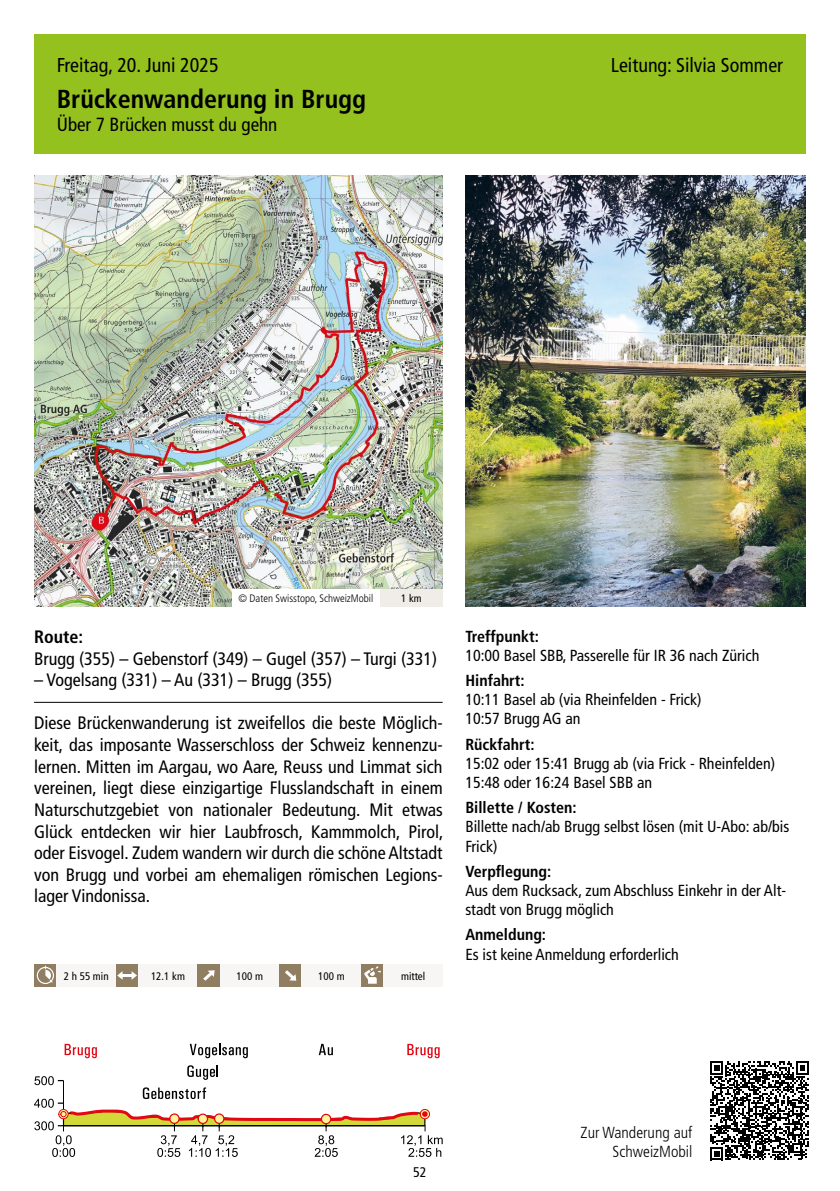
<style>
.page{position:relative;width:840px;height:1191px;background:#fff}
.page>*{position:absolute;margin:0;border:0;box-sizing:border-box;transform-origin:0 0}
.t1{font:700 condensed 26px "Frutiger LT Std";color:#000}
.t2{font:condensed 20px "Frutiger LT Std";color:#000}
.t3{font:condensed 19px "Frutiger LT Std";color:#000}
.t4{font:condensed 18px/21.6px "Frutiger LT Std";color:#000;text-align:justify}
.t5{font:700 condensed 18px "Frutiger LT Std";color:#000}
.t6{font:condensed 16px/19.2px "Frutiger LT Std";color:#000}
.t7{font:700 condensed 16px "Frutiger LT Std";color:#000}
.t8{font:300 condensed 16px/19.2px "Frutiger LT Std";color:#000;text-align:right}
.t9{font:condensed 14px "Frutiger LT Std";color:#000}
.t10{font:condensed 11px "Frutiger LT Std";color:#000}
.t11{font:300 condensed 10.8px "Frutiger LT Std";color:#000}
.t12{font:condensed 10.8px "Frutiger LT Std";color:#000}
</style>
<div class="page">
<div style="left:34px;top:34px;width:771px;height:119px;background:#95c11f"></div>
<hr style="left:34px;top:702px;width:408px;height:1px;background:#000">
<svg style="left:65px;top:1043px;width:32px;height:15px"></svg>
<svg style="left:407px;top:1043px;width:32px;height:15px"></svg>
<svg style="left:190px;top:1043px;width:58px;height:15px"></svg>
<svg style="left:318px;top:1043px;width:15px;height:12px"></svg>
<svg style="left:34px;top:1065px;width:408px;height:92px"></svg>
<div style="left:34px;top:964px;width:23px;height:22px;background:#907e63"></div>
<svg style="left:37px;top:965px;width:17px;height:19px"></svg>
<div style="left:57px;top:964px;width:59px;height:22px;background:#f8f6f4"></div>
<div style="left:116px;top:964px;width:22px;height:22px;background:#907e63"></div>
<svg style="left:117px;top:971px;width:20px;height:8px"></svg>
<div style="left:138px;top:964px;width:59px;height:22px;background:#f8f6f4"></div>
<div style="left:197px;top:964px;width:23px;height:22px;background:#907e63"></div>
<svg style="left:203px;top:970px;width:11px;height:10px"></svg>
<div style="left:220px;top:964px;width:59px;height:22px;background:#f8f6f4"></div>
<div style="left:279px;top:964px;width:23px;height:22px;background:#907e63"></div>
<svg style="left:285px;top:970px;width:11px;height:10px"></svg>
<div style="left:302px;top:964px;width:59px;height:22px;background:#f8f6f4"></div>
<div style="left:361px;top:964px;width:22px;height:22px;background:#907e63"></div>
<svg style="left:364px;top:966px;width:17px;height:17px"></svg>
<div style="left:383px;top:964px;width:59px;height:22px;background:#f8f6f4"></div>
<img style="left:465px;top:176px;width:340px;height:431px">
<svg style="left:710px;top:1061px;width:98px;height:99px"></svg>
<img style="left:34px;top:176px;width:408px;height:431px">
<div style="left:232px;top:590px;width:148px;height:17px;background:#fff"></div>
<div style="left:380px;top:590px;width:62px;height:17px;background:#f0ede9"></div>
<p class="t2" style="left:57px;top:53px;width:163px">Freitag, 20. Juni 2025</p>
<p class="t2" style="left:610px;top:53px;width:174px">Leitung: Silvia Sommer</p>
<h1 class="t1" style="left:57px;top:83px;width:311px">Brückenwanderung in Brugg</h1>
<p class="t3" style="left:57px;top:113px;width:222px">Über 7 Brücken musst du gehn</p>
<p class="t11" style="left:238px;top:592px;width:136px">© Daten Swisstopo, SchweizMobil</p>
<p class="t12" style="left:401px;top:592px;width:22px">1 km</p>
<p class="t5" style="left:34px;top:626px;width:51px">Route:</p>
<p class="t4" style="left:34px;top:647px;width:404px">Brugg (355) – Gebenstorf (349) – Gugel (357) – Turgi (331)</p>
<p class="t4" style="left:34px;top:669px;width:299px">– Vogelsang (331) – Au (331) – Brugg (355)</p>
<p class="t4" style="left:34px;top:712px;width:410px">Diese Brückenwanderung ist zweifellos die beste Möglich&shy;keit, das imposante Wasserschloss der Schweiz kennenzu&shy;lernen. Mitten im Aargau, wo Aare, Reuss und Limmat sich vereinen, liegt diese einzigartige Flusslandschaft in einem Naturschutzgebiet von nationaler Bedeutung. Mit etwas Glück entdecken wir hier Laubfrosch, Kammmolch, Pirol, oder Eisvogel. Zudem wandern wir durch die schöne Altstadt von Brugg und vorbei am ehemaligen römischen Legions&shy;lager Vindonissa.</p>
<p class="t10" style="left:64px;top:969px;width:46px">2 h 55 min</p>
<p class="t10" style="left:151px;top:969px;width:35px">12.1 km</p>
<p class="t10" style="left:236px;top:969px;width:28px">100 m</p>
<p class="t10" style="left:318px;top:969px;width:28px">100 m</p>
<p class="t10" style="left:401px;top:969px;width:26px">mittel</p>
<p class="t7" style="left:465px;top:626px;width:75px">Treffpunkt:</p>
<p class="t6" style="left:465px;top:645px;width:295px">10:00 Basel SBB, Passerelle für IR 36 nach Zürich</p>
<p class="t7" style="left:465px;top:671px;width:61px">Hinfahrt:</p>
<p class="t6" style="left:465px;top:690px;width:238px">10:11 Basel ab (via Rheinfelden - Frick)<br>10:57 Brugg AG an</p>
<p class="t7" style="left:465px;top:734px;width:71px">Rückfahrt:</p>
<p class="t6" style="left:465px;top:753px;width:311px">15:02 oder 15:41 Brugg ab (via Frick - Rheinfelden)<br>15:48 oder 16:24 Basel SBB an</p>
<p class="t7" style="left:465px;top:798px;width:113px">Billette / Kosten:</p>
<p class="t6" style="left:465px;top:817px;width:325px">Billette nach/ab Brugg selbst lösen (mit U-Abo: ab/bis<br>Frick)</p>
<p class="t7" style="left:465px;top:861px;width:87px">Verpflegung:</p>
<p class="t6" style="left:465px;top:881px;width:322px">Aus dem Rucksack, zum Abschluss Einkehr in der Alt&shy;stadt von Brugg möglich</p>
<p class="t7" style="left:465px;top:925px;width:82px">Anmeldung:</p>
<p class="t6" style="left:465px;top:944px;width:215px">Es ist keine Anmeldung erforderlich</p>
<p class="t9" style="left:413px;top:1163px;width:15px">52</p>
<p class="t8" style="left:580px;top:1122px;width:113px">Zur Wanderung auf<br>SchweizMobil</p>
</div>
